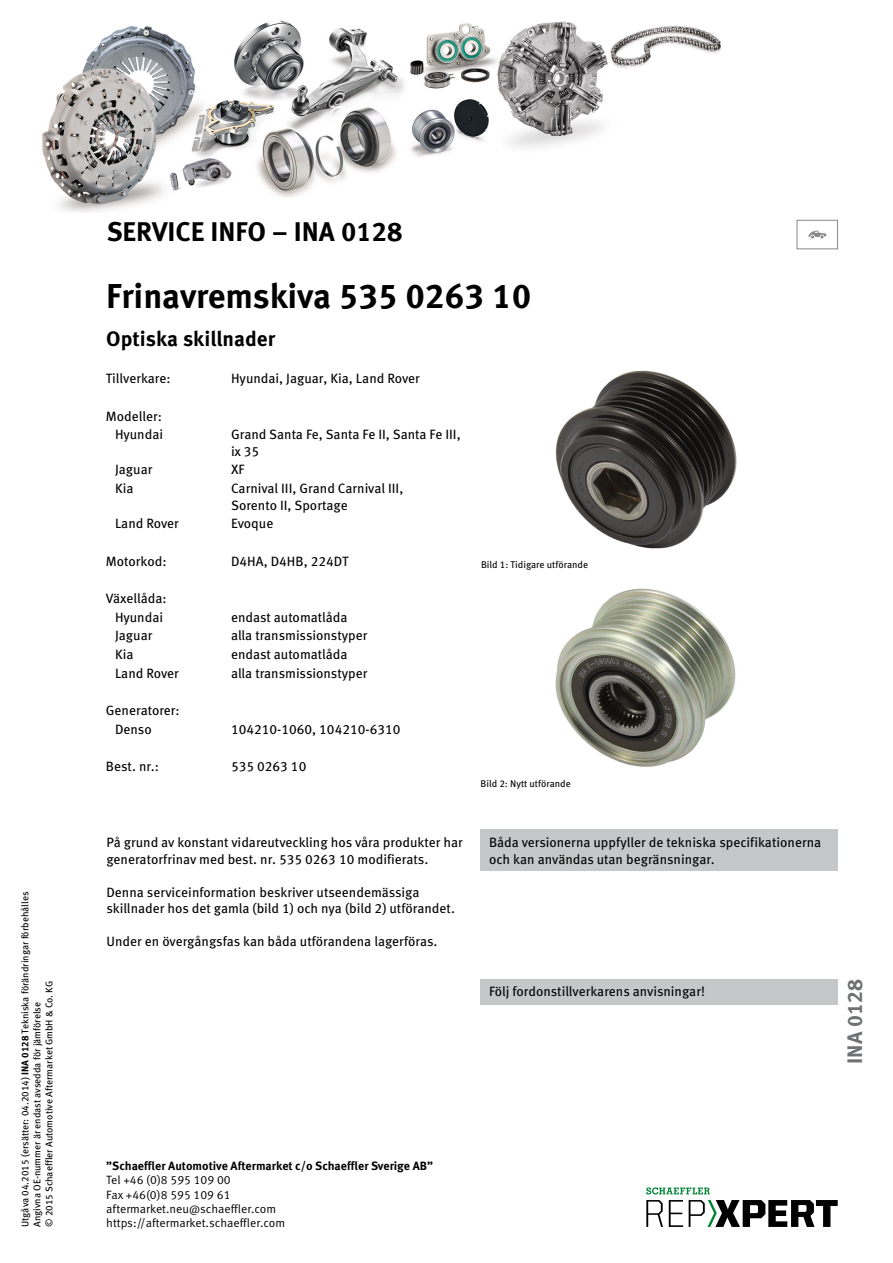
<style>
.page{position:relative;width:893px;height:1263px;background:#fff}
.page>*{position:absolute;margin:0;border:0;box-sizing:border-box;transform-origin:0 0}
.t1{font:700 34.5px "Meta Pro";letter-spacing:-.005em;color:#000}
.t2{font:700 27px "Meta Pro";color:#000}
.t3{font:700 21px "Meta Pro";color:#000}
.t4{font:700 21px "Meta Pro";color:#707172}
.t5{font:13.5px/16.5px "Meta Pro";color:#000}
.t6{font:12px/14.4px "Meta Pro Norm";color:#000}
.t7{font:700 12px "Meta Pro";color:#000}
.t8{font:9.75px/12px "Meta Pro";color:#000}
.s1{font-weight:700}
</style>
<div class="page">
<div style="left:480px;top:829px;width:358px;height:41px;background:#c6c7c8"></div>
<img style="left:555px;top:370px;width:182px;height:179px">
<img style="left:555px;top:588px;width:181px;height:179px">
<div style="left:480px;top:980px;width:358px;height:25px;background:#c6c7c8"></div>
<div style="left:797px;top:220px;width:41px;height:29px;border:1px solid #87888a"></div>
<svg style="left:808px;top:231px;width:18px;height:7px"></svg>
<img style="left:42px;top:20px;width:679px;height:192px">
<svg style="left:646px;top:1200px;width:17px;height:27px"></svg>
<svg style="left:669px;top:1200px;width:14px;height:27px"></svg>
<svg style="left:689px;top:1200px;width:149px;height:27px"></svg>
<svg style="left:646px;top:1187px;width:64px;height:7px"></svg>
<p class="t8" style="left:19px;top:1227px;width:337px;rotate:-90deg">Utgåva 04.2015 (ersätter: 04.2014) <span class="s1">INA 0128</span> Tekniska förändringar förbehålles<br>Angivna OE-nummer är endast avsedda för jämförelse<br>© 2015 Schaeffler Automotive Aftermarket GmbH &amp; Co. KG</p>
<h2 class="t2" style="left:107px;top:210px;width:297px">SERVICE INFO – INA 0128</h2>
<h1 class="t1" style="left:106px;top:269px;width:427px">Frinavremskiva 535 0263 10</h1>
<h3 class="t3" style="left:106px;top:323px;width:170px">Optiska skillnader</h3>
<p class="t5" style="left:106px;top:369px;width:66px">Tillverkare:</p>
<p class="t5" style="left:231px;top:369px;width:190px">Hyundai, Jaguar, Kia, Land Rover</p>
<p class="t5" style="left:106px;top:405px;width:59px;line-height:18.8px;text-align:right">Modeller:<br>Hyundai</p>
<p class="t5" style="left:231px;top:425px;width:231px">Grand Santa Fe, Santa Fe II, Santa Fe III, ix 35</p>
<p class="t5" style="left:115px;top:460px;width:39px">Jaguar</p>
<p class="t5" style="left:231px;top:460px;width:15px">XF</p>
<p class="t5" style="left:115px;top:479px;width:20px">Kia</p>
<p class="t5" style="left:231px;top:479px;width:174px">Carnival III, Grand Carnival III,<br>Sorento II, Sportage</p>
<p class="t5" style="left:115px;top:514px;width:65px">Land Rover</p>
<p class="t5" style="left:231px;top:514px;width:44px">Evoque</p>
<p class="t5" style="left:106px;top:552px;width:62px">Motorkod:</p>
<p class="t5" style="left:231px;top:552px;width:119px">D4HA, D4HB, 224DT</p>
<p class="t5" style="left:106px;top:588px;width:62px;line-height:18.8px;text-align:center">Växellåda:<br>Hyundai</p>
<p class="t5" style="left:231px;top:608px;width:118px">endast automatlåda</p>
<p class="t5" style="left:115px;top:626px;width:39px">Jaguar</p>
<p class="t5" style="left:231px;top:626px;width:138px">alla transmissionstyper</p>
<p class="t5" style="left:115px;top:645px;width:20px">Kia</p>
<p class="t5" style="left:231px;top:645px;width:118px">endast automatlåda</p>
<p class="t5" style="left:115px;top:664px;width:65px">Land Rover</p>
<p class="t5" style="left:231px;top:664px;width:138px">alla transmissionstyper</p>
<p class="t5" style="left:115px;top:700px;width:66px;line-height:18.8px;text-indent:-9px">Generatorer:<br>Denso</p>
<p class="t5" style="left:231px;top:720px;width:171px">104210-1060, 104210-6310</p>
<p class="t5" style="left:106px;top:757px;width:55px">Best. nr.:</p>
<p class="t5" style="left:231px;top:757px;width:77px">535 0263 10</p>
<p class="t8" style="left:481px;top:558px;width:109px">Bild 1: Tidigare utförande</p>
<p class="t8" style="left:481px;top:777px;width:92px">Bild 2: Nytt utförande</p>
<p class="t5" style="left:106px;top:833px;width:358px">På grund av konstant vidareutveckling hos våra produkter har generatorfrinav med best. nr. 535 0263 10 modifierats.</p>
<p class="t5" style="left:106px;top:883px;width:350px">Denna serviceinformation beskriver utseendemässiga skillnader hos det gamla (bild 1) och nya (bild 2) utförandet.</p>
<p class="t5" style="left:106px;top:932px;width:333px">Under en övergångsfas kan båda utförandena lagerföras.</p>
<p class="t5" style="left:489px;top:833px;width:334px">Båda versionerna uppfyller de tekniska specifikationerna och kan användas utan begränsningar.</p>
<p class="t5" style="left:489px;top:982px;width:217px">Följ fordonstillverkarens anvisningar!</p>
<h3 class="t4" style="left:838px;top:1064px;width:86px;rotate:-90deg">INA 0128</h3>
<p class="t7" style="left:106px;top:1156px;width:328px">”Schaeffler Automotive Aftermarket c/o Schaeffler Sverige AB”</p>
<p class="t6" style="left:106px;top:1172px;width:180px">Tel +46 (0)8 595 109 00<br>Fax +46(0)8 595 109 61 aftermarket.neu@schaeffler.com https://aftermarket.schaeffler.com</p>
</div>
